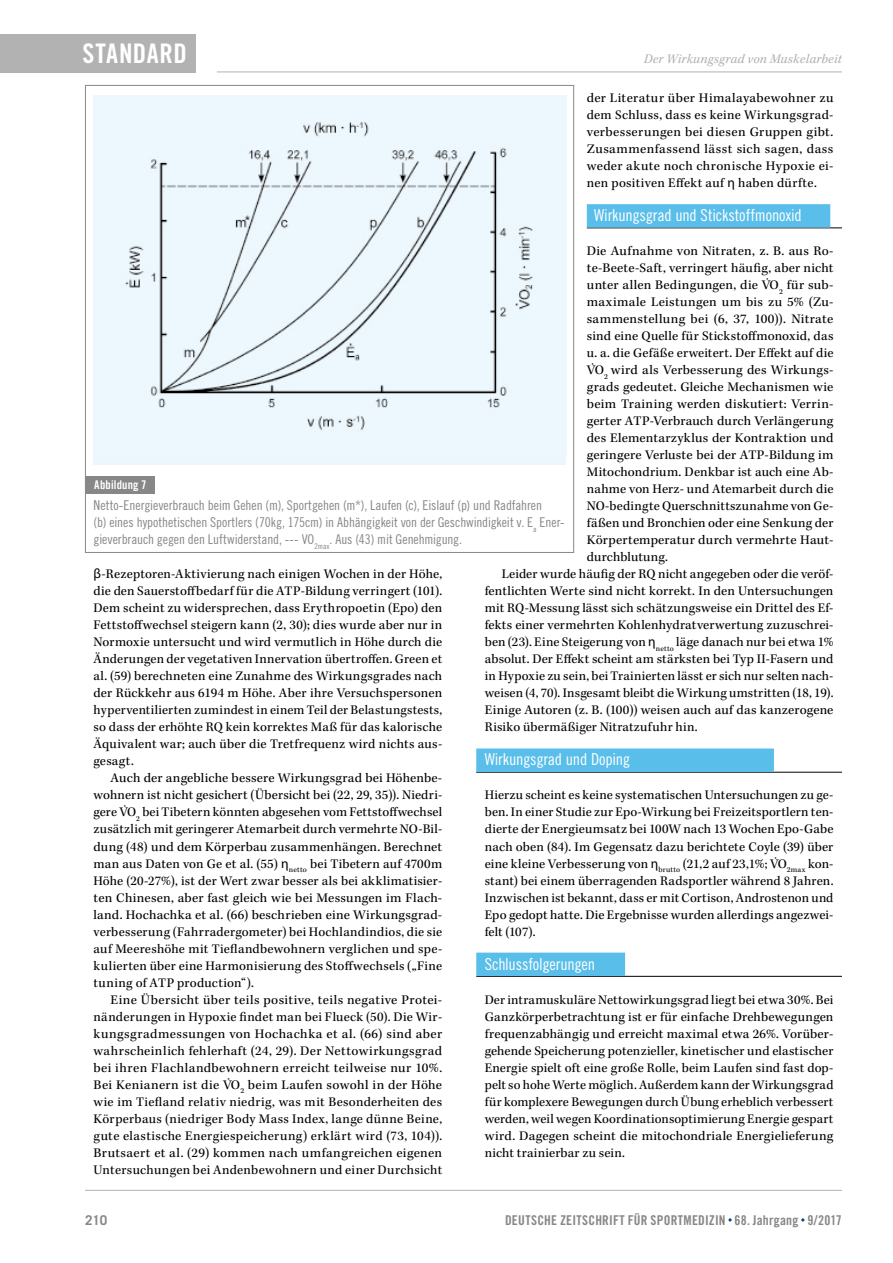
<style>
.page{position:relative;width:893px;height:1263px;background:#fff}
.page>*{position:absolute;margin:0;border:0;box-sizing:border-box;transform-origin:0 0}
.t1{font:27px "Trade Gothic LT Std Bd Cn 20";letter-spacing:.04em;color:#fff}
.t2{font:16.5px "Trade Gothic LT Std Cn 18";letter-spacing:-.01em;color:#fff}
.t3{font:13.5px/17px "Kepler Std";letter-spacing:.015em;color:#000;text-align:justify}
.t4{font:13.5px/17px "Trade Gothic LT Std Cn 18";letter-spacing:-.005em;color:#878787}
.t5{font:13.5px "Trade Gothic LT Std Bd Cn 20";letter-spacing:.015em;color:#878787}
.t6{font:italic 13.5px "Kepler Std";letter-spacing:.015em;color:#b3b2b2}
.t7{font:700 13.5px "Trade Gothic LT Std";color:#878787}
.t8{font:12px "Trade Gothic LT Std Bd Cn 20";letter-spacing:.015em;color:#fff}
.s1{font-family:"Myriad Pro"}
</style>
<div class="page">
<div style="left:0;top:34px;width:196px;height:38px;background:#b3b2b2"></div>
<hr style="left:217px;top:72px;width:625px;height:1px;background:#b3b2b2">
<hr style="left:85px;top:1190px;width:757px;height:1px;background:#b3b2b2">
<hr style="left:587px;top:227px;width:255px;height:1px;background:#000">
<div style="left:587px;top:204px;width:243px;height:24px;background:#59bee9"></div>
<hr style="left:476px;top:772px;width:366px;height:1px;background:#000">
<div style="left:476px;top:748px;width:298px;height:24px;background:#59bee9"></div>
<hr style="left:476px;top:976px;width:366px;height:1px;background:#000">
<div style="left:476px;top:953px;width:149px;height:23px;background:#59bee9"></div>
<div style="left:86px;top:476px;width:69px;height:17px;background:#878787"></div>
<div style="left:94px;top:95px;width:472px;height:370px;background:#ebf6fd"></div>
<img style="left:125px;top:122px;width:408px;height:309px">
<h1 class="t1" style="left:83px;top:37px;width:91px">Standard</h1>
<p class="t6" style="left:644px;top:51px;width:200px">Der Wirkungsgrad von Muskelarbeit</p>
<p class="t3" style="left:587px;top:90px;width:248px">der Literatur über Himalayabewohner zu dem Schluss, dass es keine Wirkungsgrad&shy;verbesserungen bei diesen Gruppen gibt.<br>Zusammenfassend lässt sich sagen, dass weder akute noch chronische Hypoxie ei&shy;nen positiven Effekt auf <span class="s1">η</span> haben dürfte.</p>
<p class="t2" style="left:594px;top:205px;width:209px">Wirkungsgrad und Stickstoffmonoxid</p>
<p class="t3" style="left:587px;top:243px;width:248px">Die Aufnahme von Nitraten, z. B. aus Ro-</p>
<p class="t3" style="left:587px;top:260px;width:248px">te-Beete-Saft, verringert häufig, aber nicht</p>
<p class="t3" style="left:587px;top:277px;width:248px">unter allen Bedingungen, die V˙O<sub>2</sub> für sub-</p>
<p class="t3" style="left:587px;top:294px;width:248px">maximale Leistungen um bis zu 5% (Zu-</p>
<p class="t3" style="left:587px;top:311px;width:248px">sammenstellung bei (6, 37, 100)). Nitrate</p>
<p class="t3" style="left:587px;top:328px;width:248px">sind eine Quelle für Stickstoffmonoxid, das</p>
<p class="t3" style="left:587px;top:345px;width:248px">u. a. die Gefäße erweitert. Der Effekt auf die</p>
<p class="t3" style="left:587px;top:362px;width:248px">V˙O<sub>2</sub> wird als Verbesserung des Wirkungs-</p>
<p class="t3" style="left:587px;top:379px;width:248px">grads gedeutet. Gleiche Mechanismen wie</p>
<p class="t3" style="left:587px;top:396px;width:248px">beim Training werden diskutiert: Verrin-</p>
<p class="t3" style="left:587px;top:413px;width:248px">gerter ATP-Verbrauch durch Verlängerung</p>
<p class="t3" style="left:587px;top:430px;width:248px">des Elementarzyklus der Kontraktion und</p>
<p class="t3" style="left:587px;top:447px;width:248px">geringere Verluste bei der ATP-Bildung im</p>
<p class="t3" style="left:587px;top:464px;width:248px">Mitochondrium. Denkbar ist auch eine Ab-</p>
<p class="t3" style="left:587px;top:481px;width:248px">nahme von Herz- und Atemarbeit durch die</p>
<p class="t3" style="left:587px;top:498px;width:248px">NO-bedingte Querschnittszunahme von Ge-</p>
<p class="t3" style="left:587px;top:515px;width:248px">fäßen und Bronchien oder eine Senkung der</p>
<p class="t3" style="left:587px;top:532px;width:248px">Körpertemperatur durch vermehrte Haut-</p>
<p class="t3" style="left:587px;top:549px;width:83px">durchblutung.</p>
<p class="t3" style="left:502px;top:566px;width:333px">Leider wurde häufig der RQ nicht angegeben oder die veröf-</p>
<p class="t3" style="left:485px;top:583px;width:350px">fentlichten Werte sind nicht korrekt. In den Untersuchungen</p>
<p class="t3" style="left:485px;top:600px;width:350px">mit RQ-Messung lässt sich schätzungsweise ein Drittel des Ef-</p>
<p class="t3" style="left:485px;top:617px;width:350px">fekts einer vermehrten Kohlenhydratverwertung zuzuschrei-</p>
<p class="t3" style="left:485px;top:634px;width:350px">ben (23). Eine Steigerung von <span class="s1">η</span><sub>netto</sub> läge danach nur bei etwa 1%</p>
<p class="t3" style="left:485px;top:651px;width:350px">absolut. Der Effekt scheint am stärksten bei Typ II-Fasern und</p>
<p class="t3" style="left:485px;top:668px;width:350px">in Hypoxie zu sein, bei Trainierten lässt er sich nur selten nach-</p>
<p class="t3" style="left:485px;top:685px;width:350px">weisen (4, 70). Insgesamt bleibt die Wirkung umstritten (18, 19).</p>
<p class="t3" style="left:485px;top:702px;width:350px">Einige Autoren (z. B. (100)) weisen auch auf das kanzerogene</p>
<p class="t3" style="left:485px;top:719px;width:214px">Risiko übermäßiger Nitratzufuhr hin.</p>
<p class="t2" style="left:485px;top:750px;width:147px">Wirkungsgrad und Doping</p>
<p class="t3" style="left:485px;top:787px;width:350px">Hierzu scheint es keine systematischen Untersuchungen zu ge&shy;ben. In einer Studie zur Epo-Wirkung bei Freizeitsportlern ten&shy;dierte der Energieumsatz bei 100W nach 13 Wochen Epo-Gabe nach oben (84). Im Gegensatz dazu berichtete Coyle (39) über eine kleine Verbesserung von <span class="s1">η</span><sub>brutto</sub> (21,2 auf 23,1%; V˙O<sub>2max</sub> kon&shy;stant) bei einem überragenden Radsportler während 8 Jahren.<br>Inzwischen ist bekannt, dass er mit Cortison, Androstenon und Epo gedopt hatte. Die Ergebnisse wurden allerdings angezwei&shy;felt (107).</p>
<p class="t2" style="left:485px;top:954px;width:112px">Schlussfolgerungen</p>
<p class="t3" style="left:485px;top:991px;width:350px">Der intramuskuläre Nettowirkungsgrad liegt bei etwa 30%. Bei Ganzkörperbetrachtung ist er für einfache Drehbewegungen frequenzabhängig und erreicht maximal etwa 26%. Vorüber&shy;gehende Speicherung potenzieller, kinetischer und elastischer Energie spielt oft eine große Rolle, beim Laufen sind fast dop&shy;pelt so hohe Werte möglich. Außerdem kann der Wirkungsgrad für komplexere Bewegungen durch Übung erheblich verbessert werden, weil wegen Koordinationsoptimierung Energie gespart wird. Dagegen scheint die mitochondriale Energielieferung nicht trainierbar zu sein.</p>
<p class="t8" style="left:94px;top:477px;width:54px">Abbildung 7</p>
<p class="t4" style="left:94px;top:497px;width:472px">Netto-Energieverbrauch beim Gehen (m), Sportgehen (m*), Laufen (c), Eislauf (p) und Radfahren<br>(b) eines hypothetischen Sportlers (70kg, 175cm) in Abhängigkeit von der Geschwindigkeit v. E<sub>a</sub> Ener&shy;gieverbrauch gegen den Luftwiderstand, --- VO<sub>2max</sub>. Aus (43) mit Genehmigung.</p>
<p class="t3" style="left:94px;top:566px;width:350px"><span class="s1">β</span>-Rezeptoren-Aktivierung nach einigen Wochen in der Höhe, die den Sauerstoffbedarf für die ATP-Bildung verringert (101).<br>Dem scheint zu widersprechen, dass Erythropoetin (Epo) den Fettstoffwechsel steigern kann (2, 30); dies wurde aber nur in Normoxie untersucht und wird vermutlich in Höhe durch die Änderungen der vegetativen Innervation übertroffen. Green et al. (59) berechneten eine Zunahme des Wirkungsgrades nach der Rückkehr aus 6194 m Höhe. Aber ihre Versuchspersonen hyperventilierten zumindest in einem Teil der Belastungstests, so dass der erhöhte RQ kein korrektes Maß für das kalorische Äquivalent war; auch über die Tretfrequenz wird nichts aus&shy;gesagt.</p>
<p class="t3" style="left:94px;top:770px;width:350px;text-indent:17px">Auch der angebliche bessere Wirkungsgrad bei Höhenbe&shy;wohnern ist nicht gesichert (Übersicht bei (22, 29, 35)). Niedri&shy;gere V˙O<sub>2</sub> bei Tibetern könnten abgesehen vom Fettstoffwechsel zusätzlich mit geringerer Atemarbeit durch vermehrte NO-Bil&shy;dung (48) und dem Körperbau zusammenhängen. Berechnet man aus Daten von Ge et al. (55) <span class="s1">η</span><sub>netto</sub> bei Tibetern auf 4700m Höhe (20-27%), ist der Wert zwar besser als bei akklimatisier&shy;ten Chinesen, aber fast gleich wie bei Messungen im Flach&shy;land. Hochachka et al. (66) beschrieben eine Wirkungsgrad&shy;verbesserung (Fahrradergometer) bei Hochlandindios, die sie auf Meereshöhe mit Tieflandbewohnern verglichen und spe&shy;kulierten über eine Harmonisierung des Stoffwechsels („Fine tuning of ATP production“).</p>
<p class="t3" style="left:94px;top:991px;width:350px;text-indent:17px">Eine Übersicht über teils positive, teils negative Protei&shy;nänderungen in Hypoxie findet man bei Flueck (50). Die Wir&shy;kungsgradmessungen von Hochachka et al. (66) sind aber wahrscheinlich fehlerhaft (24, 29). Der Nettowirkungsgrad bei ihren Flachlandbewohnern erreicht teilweise nur 10%.<br>Bei Kenianern ist die V˙O<sub>2</sub> beim Laufen sowohl in der Höhe wie im Tiefland relativ niedrig, was mit Besonderheiten des Körperbaus (niedriger Body Mass Index, lange dünne Beine, gute elastische Energiespeicherung) erklärt wird (73, 104)).<br>Brutsaert et al. (29) kommen nach umfangreichen eigenen Untersuchungen bei Andenbewohnern und einer Durchsicht</p>
<p class="t7" style="left:85px;top:1211px;width:24px">210</p>
<p class="t5" style="left:505px;top:1212px;width:338px">DEUTSCHE ZEITSCHRIFT FÜR SPORTMEDIZIN 68. Jahrgang 9/2017</p>
</div>
